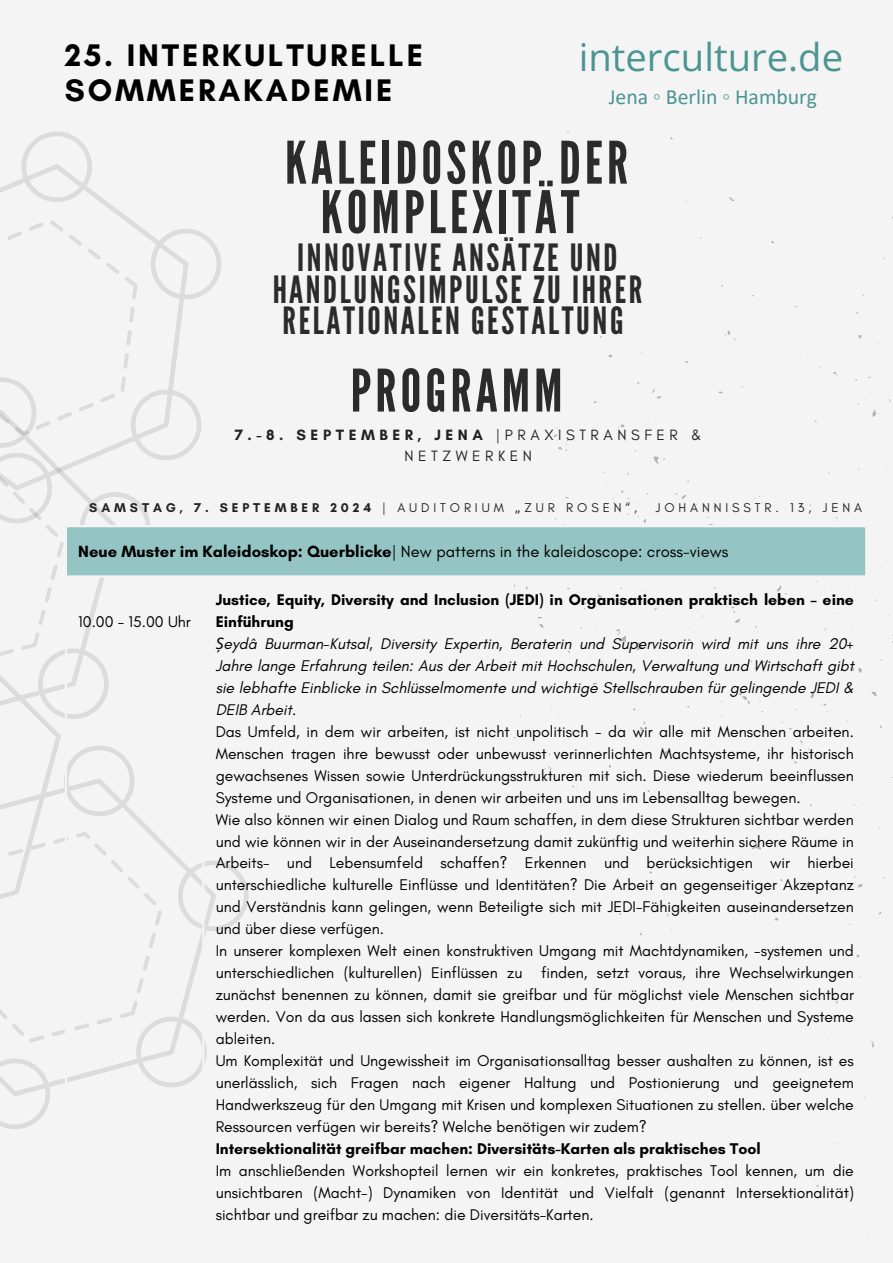
<style>
.page{position:relative;width:893px;height:1263px;background:#f4f4f4}
.page>*{position:absolute;margin:0;border:0;box-sizing:border-box;transform-origin:0 0}
.t1{font:58.5px/49.4px "League Gothic";letter-spacing:.07em;color:#212121;text-align:center}
.t2{font:38.25px "Open Sans";color:#4b9592}
.t3{font:37.5px/31.5px "League Gothic";letter-spacing:.07em;color:#212121;text-align:center}
.t4{font:700 31.8px/34.9px "Glacial Indifference";letter-spacing:.09em;color:#000}
.t5{font:21.75px "Calibri";color:#4b9592}
.t6{font:16.58px "Glacial Indifference";color:#000}
.t7{font:15.83px/21.9px "Glacial Indifference";color:#000;text-align:justify}
.t8{font:italic 15.83px/21.9px "Glacial Indifference";color:#000;text-align:justify}
.t9{font:700 15.83px/21.9px "Glacial Indifference";color:#000}
.t10{font:15.23px/20.9px "Glacial Indifference";letter-spacing:.3em;color:#222;text-align:center}
.t11{font:700 12.98px "Glacial Indifference";letter-spacing:.3em;color:#222}
.t12{font:12.98px "Glacial Indifference";letter-spacing:.3em;color:#222}
.s1{font-weight:700}
.s2{font-weight:400}
.s3{font-family:"Noto Sans";font-weight:400}
.s4{font-family:"Noto Sans"}
</style>
<div class="page">
<svg style="left:0;top:890px;width:249px;height:239px"></svg>
<svg style="left:0;top:131px;width:248px;height:759px"></svg>
<div style="left:66px;top:526px;width:800px;height:51px;background:#94c4c3"></div>
<hr style="left:65px;top:527px;width:2px;height:710px;background:#f4f4f4">
<hr style="left:202px;top:578px;width:2px;height:659px;background:#f4f4f4">
<hr style="left:865px;top:527px;width:2px;height:710px;background:#f4f4f4">
<hr style="left:65px;top:525px;width:802px;height:2px;background:#f4f4f4">
<hr style="left:65px;top:575px;width:802px;height:3px;background:#f4f4f4">
<p class="t4" style="left:65px;top:37px;width:360px">25. INTERKULTURELLE<br>SOMMERAKADEMIE</p>
<p class="t2" style="left:579px;top:31px;width:266px">interculture.de</p>
<p class="t5" style="left:609px;top:87px;width:210px">Jena ◦ Berlin ◦ Hamburg</p>
<h1 class="t1" style="left:285px;top:139px;width:344px">KALEIDOSKOP DER<br>KOMPLEXITÄT</h1>
<h3 class="t3" style="left:272px;top:243px;width:372px">INNOVATIVE ANSÄTZE UND<br>HANDLUNGSIMPULSE ZU IHRER<br>RELATIONALEN GESTALTUNG</h3>
<h1 class="t1" style="left:351px;top:367px;width:213px">PROGRAMM</h1>
<p class="t10" style="left:235px;top:424px;width:468px"><span class="s1">7.-8. SEPTEMBER, JENA</span> |PRAXISTRANSFER &amp;<br>NETZWERKEN</p>
<p class="t11" style="left:89px;top:499px;width:549px">SAMSTAG, 7. SEPTEMBER 2024 <span class="s2">| AUDITORIUM</span> <span class="s3">„</span><span class="s2">ZUR ROSEN“,</span></p>
<p class="t12" style="left:656px;top:499px;width:208px">JOHANNISSTR. 13, JENA</p>
<p class="t6" style="left:78px;top:541px;width:651px"><span class="s1">Neue Muster im Kaleidoskop: Querblicke</span>| New patterns in the kaleidoscope: cross-views</p>
<p class="t7" style="left:78px;top:611px;width:114px">10.00 - 15.00 Uhr</p>
<h4 class="t9" style="left:216px;top:589px;width:640px">Justice, Equity, Diversity and Inclusion (JEDI) in Organisationen praktisch leben – eine<br>Einführung</h4>
<h3 class="t8" style="left:216px;top:632px;width:640px"><span class="s4">Ș</span>eydâ Buurman-Kutsal, Diversity Expertin, Beraterin und Supervisorin wird mit uns ihre 20+ Jahre lange Erfahrung teilen: Aus der Arbeit mit Hochschulen, Verwaltung und Wirtschaft gibt sie lebhafte Einblicke in Schlüsselmomente und wichtige Stellschrauben für gelingende JEDI &amp; DEIB Arbeit.</h3>
<h1 class="t7" style="left:216px;top:720px;width:640px">Das Umfeld, in dem wir arbeiten, ist nicht unpolitisch - da wir alle mit Menschen arbeiten.<br>Menschen tragen ihre bewusst oder unbewusst verinnerlichten Machtsysteme, ihr historisch gewachsenes Wissen sowie Unterdrückungsstrukturen mit sich. Diese wiederum beeinflussen Systeme und Organisationen, in denen wir arbeiten und uns im Lebensalltag bewegen.</h1>
<h2 class="t7" style="left:216px;top:808px;width:640px">Wie also können wir einen Dialog und Raum schaffen, in dem diese Strukturen sichtbar werden und wie können wir in der Auseinandersetzung damit zukünftig und weiterhin sichere Räume in Arbeits- und Lebensumfeld schaffen? Erkennen und berücksichtigen wir hierbei unterschiedliche kulturelle Einflüsse und Identitäten? Die Arbeit an gegenseitiger Akzeptanz und Verständnis kann gelingen, wenn Beteiligte sich mit JEDI-Fähigkeiten auseinandersetzen und über diese verfügen.</h2>
<p class="t7" style="left:216px;top:940px;width:640px">In unserer komplexen Welt einen konstruktiven Umgang mit Machtdynamiken, -systemen und unterschiedlichen (kulturellen) Einflüssen zu finden, setzt voraus, ihre Wechselwirkungen zunächst benennen zu können, damit sie greifbar und für möglichst viele Menschen sichtbar werden. Von da aus lassen sich konkrete Handlungsmöglichkeiten für Menschen und Systeme ableiten.</p>
<h1 class="t7" style="left:216px;top:1049px;width:640px">Um Komplexität und Ungewissheit im Organisationsalltag besser aushalten zu können, ist es unerlässlich, sich Fragen nach eigener Haltung und Postionierung und geeignetem Handwerkszeug für den Umgang mit Krisen und komplexen Situationen zu stellen. über welche Ressourcen verfügen wir bereits? Welche benötigen wir zudem?</h1>
<h5 class="t9" style="left:216px;top:1137px;width:546px">Intersektionalität greifbar machen: Diversitäts-Karten als praktisches Tool</h5>
<p class="t7" style="left:216px;top:1159px;width:640px">Im anschließenden Workshopteil lernen wir ein konkretes, praktisches Tool kennen, um die unsichtbaren (Macht-) Dynamiken von Identität und Vielfalt (genannt Intersektionalität) sichtbar und greifbar zu machen: die Diversitäts-Karten.</p>
</div>
